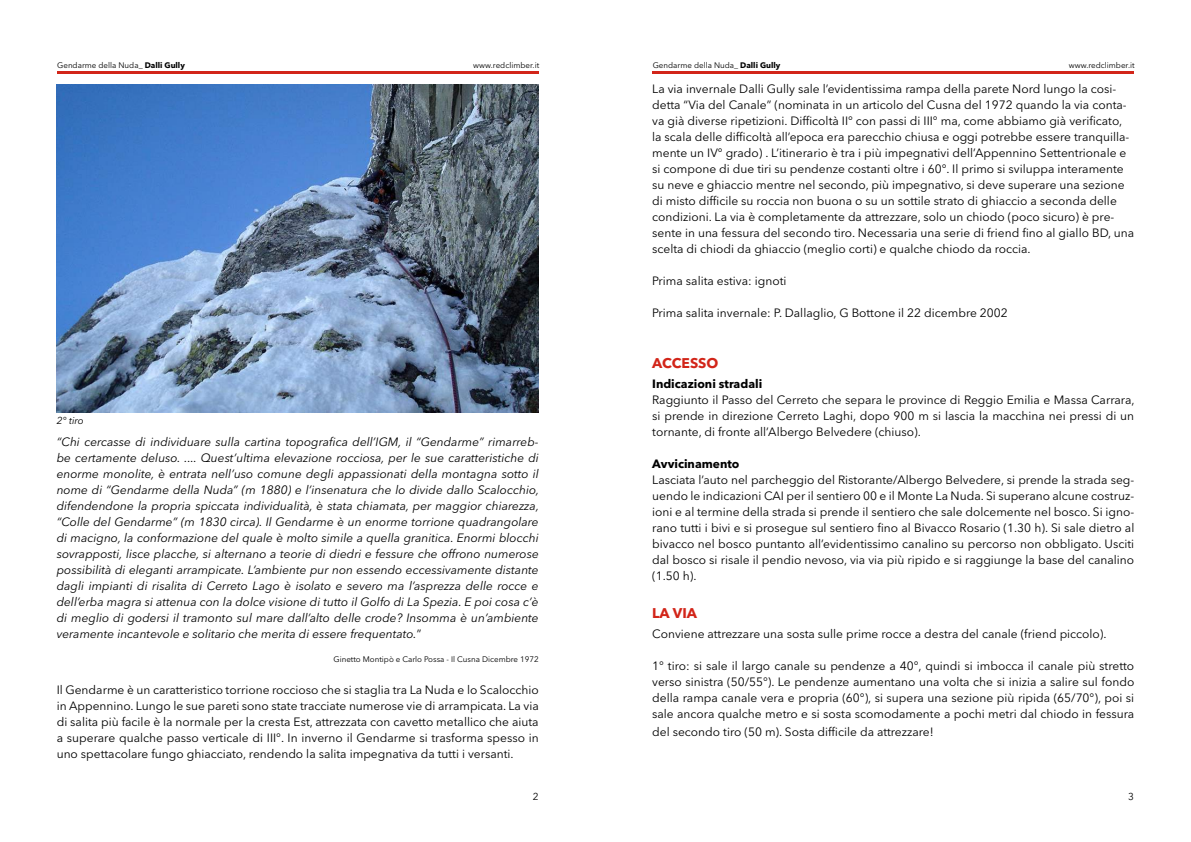
<style>
.page{position:relative;width:1191px;height:842px;background:#fff}
.page>*{position:absolute;margin:0;border:0;box-sizing:border-box;transform-origin:0 0}
.t1{font:700 14px "Avenir Next LT Pro";color:#d22519}
.t2{font:12px/16px "Avenir Next LT Pro";color:#000;text-align:justify}
.t3{font:italic 12px/16px "Avenir Next LT Pro";color:#000;text-align:justify}
.t4{font:700 12px "Avenir Next LT Pro";color:#000}
.t5{font:italic 10px "Avenir Next LT Pro";color:#000}
.t6{font:10px "Avenir Next LT Pro";color:#000}
.t7{font:8px "Avenir Next LT Pro";color:#000}
.s1{font-weight:700}
.s2{font-style:normal}
</style>
<div class="page">
<hr style="left:57px;top:71px;width:482px;height:3px;background:#d22519">
<hr style="left:652px;top:71px;width:482px;height:3px;background:#d22519">
<img style="left:57px;top:84px;width:482px;height:328px">
<p class="t7" style="left:473px;top:60px;width:67px">www.redclimber.it</p>
<p class="t7" style="left:1068px;top:60px;width:67px">www.redclimber.it</p>
<p class="t7" style="left:57px;top:60px;width:129px">Gendarme della Nuda_ <span class="s1">Dalli Gully</span></p>
<p class="t7" style="left:652px;top:60px;width:129px">Gendarme della Nuda_ <span class="s1">Dalli Gully</span></p>
<p class="t5" style="left:57px;top:415px;width:29px">2° tiro</p>
<p class="t3" style="left:57px;top:434px;width:484px">“Chi cercasse di individuare sulla cartina topografica dell’IGM, il “Gendarme” rimarreb&shy;be certamente deluso. .... Quest’ultima elevazione rocciosa, per le sue caratteristiche di enorme monolite, è entrata nell’uso comune degli appassionati della montagna sotto il nome di “Gendarme della Nuda” (m 1880) e l’insenatura che lo divide dallo Scalocchio, difendendone la propria spiccata individualità, è stata chiamata, per maggior chiarezza, “Colle del Gendarme” (m 1830 circa). Il Gendarme è un enorme torrione quadrangolare di macigno, la conformazione del quale è molto simile a quella granitica. Enormi blocchi sovrapposti, lisce placche, si alternano a teorie di diedri e fessure che offrono numerose possibilità di eleganti arrampicate. L’ambiente pur non essendo eccessivamente distante dagli impianti di risalita di Cerreto Lago è isolato e severo ma l’asprezza delle rocce e dell’erba magra si attenua con la dolce visione di tutto il Golfo di La Spezia. E poi cosa c’è di meglio di godersi il tramonto sul mare dall’alto delle crode? Insomma è un’ambiente veramente incantevole e solitario che merita di essere frequentato.<span class="s2">”</span></p>
<p class="t7" style="left:333px;top:655px;width:207px">Ginetto Montipò e Carlo Possa - Il Cusna Dicembre 1972</p>
<p class="t2" style="left:57px;top:682px;width:483px">Il Gendarme è un caratteristico torrione roccioso che si staglia tra La Nuda e lo Scalocchio in Appennino. Lungo le sue pareti sono state tracciate numerose vie di arrampicata. La via di salita più facile è la normale per la cresta Est, attrezzata con cavetto metallico che aiuta a superare qualche passo verticale di III°. In inverno il Gendarme si trasforma spesso in uno spettacolare fungo ghiacciato, rendendo la salita impegnativa da tutti i versanti.</p>
<p class="t2" style="left:652px;top:81px;width:483px;text-align:left">La via invernale Dalli Gully sale l’evidentissima rampa della parete Nord lungo la cosi&shy;detta “Via del Canale” (nominata in un articolo del Cusna del 1972 quando la via conta&shy;va già diverse ripetizioni. Difficoltà II° con passi di III° ma, come abbiamo già verificato, la scala delle difficoltà all’epoca era parecchio chiusa e oggi potrebbe essere tranquilla&shy;mente un IV° grado) . L’itinerario è tra i più impegnativi dell’Appennino Settentrionale e si compone di due tiri su pendenze costanti oltre i 60°. Il primo si sviluppa interamente su neve e ghiaccio mentre nel secondo, più impegnativo, si deve superare una sezione di misto difficile su roccia non buona o su un sottile strato di ghiaccio a seconda delle condizioni. La via è completamente da attrezzare, solo un chiodo (poco sicuro) è pre&shy;sente in una fessura del secondo tiro. Necessaria una serie di friend fino al giallo BD, una scelta di chiodi da ghiaccio (meglio corti) e qualche chiodo da roccia.</p>
<p class="t2" style="left:652px;top:273px;width:136px">Prima salita estiva: ignoti</p>
<p class="t2" style="left:652px;top:305px;width:357px">Prima salita invernale: P. Dallaglio, G Bottone il 22 dicembre 2002</p>
<p class="t1" style="left:652px;top:354px;width:68px">ACCESSO</p>
<p class="t4" style="left:652px;top:376px;width:112px">Indicazioni stradali</p>
<p class="t2" style="left:652px;top:391px;width:484px">Raggiunto il Passo del Cerreto che separa le province di Reggio Emilia e Massa Carrara, si prende in direzione Cerreto Laghi, dopo 900 m si lascia la macchina nei pressi di un tornante, di fronte all’Albergo Belvedere (chiuso).</p>
<p class="t4" style="left:652px;top:456px;width:89px">Avvicinamento</p>
<p class="t2" style="left:652px;top:471px;width:483px">Lasciata l’auto nel parcheggio del Ristorante/Albergo Belvedere, si prende la strada seg&shy;uendo le indicazioni CAI per il sentiero 00 e il Monte La Nuda. Si superano alcune costruz&shy;ioni e al termine della strada si prende il sentiero che sale dolcemente nel bosco. Si igno&shy;rano tutti i bivi e si prosegue sul sentiero fino al Bivacco Rosario (1.30 h). Si sale dietro al bivacco nel bosco puntanto all’evidentissimo canalino su percorso non obbligato. Usciti dal bosco si risale il pendio nevoso, via via più ripido e si raggiunge la base del canalino (1.50 h).</p>
<p class="t1" style="left:652px;top:604px;width:46px">LA VIA</p>
<p class="t2" style="left:652px;top:625px;width:456px">Conviene attrezzare una sosta sulle prime rocce a destra del canale (friend piccolo).</p>
<p class="t2" style="left:652px;top:657px;width:483px">1° tiro: si sale il largo canale su pendenze a 40°, quindi si imbocca il canale più stretto verso sinistra (50/55°). Le pendenze aumentano una volta che si inizia a salire sul fondo della rampa canale vera e propria (60°), si supera una sezione più ripida (65/70°), poi si sale ancora qualche metro e si sosta scomodamente a pochi metri dal chiodo in fessura</p>
<p class="t2" style="left:652px;top:723px;width:283px">del secondo tiro (50 m). Sosta difficile da attrezzare!</p>
<p class="t6" style="left:533px;top:791px;width:7px">2</p>
<p class="t6" style="left:1128px;top:791px;width:7px">3</p>
</div>
